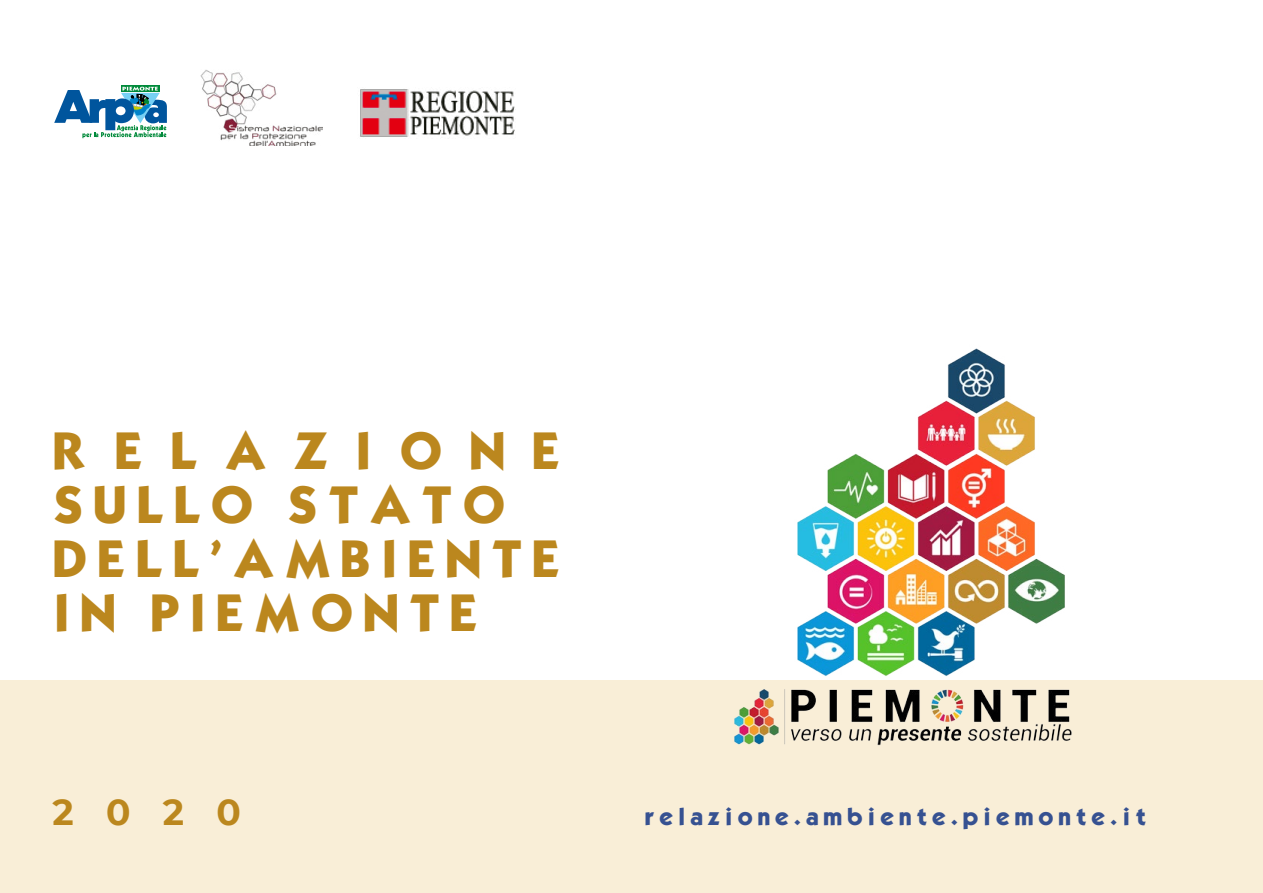
<style>
.page{position:relative;width:1263px;height:893px;background:#fff}
.page>*{position:absolute;margin:0;border:0;box-sizing:border-box;transform-origin:0 0}
.t1{font:700 45px/54px "Kabel";letter-spacing:.2em;color:#bb871e}
.t2{font:700 36px "Montserrat";color:#bb871e}
.t3{font:700 21px "Kabel";letter-spacing:.2em;color:#365191}
</style>
<div class="page">
<img style="left:360px;top:89px;width:155px;height:48px">
<svg style="left:121px;top:85px;width:38px;height:2px"></svg>
<svg style="left:54px;top:87px;width:113px;height:51px"></svg>
<img style="left:200px;top:70px;width:122px;height:76px">
<div style="left:0;top:680px;width:1263px;height:213px;background:#f9eed7"></div>
<img style="left:734px;top:689px;width:338px;height:57px">
<img style="left:788px;top:348px;width:284px;height:349px">
<p class="t1" style="left:53px;top:423px;width:510px">RELAZIONE<br>SULLO STATO<br>DELL’AMBIENTE<br>IN PIEMONTE</p>
<p class="t2" style="left:53px;top:787px;width:190px">2020</p>
<p class="t3" style="left:644px;top:802px;width:503px">relazione.ambiente.piemonte.it</p>
</div>
